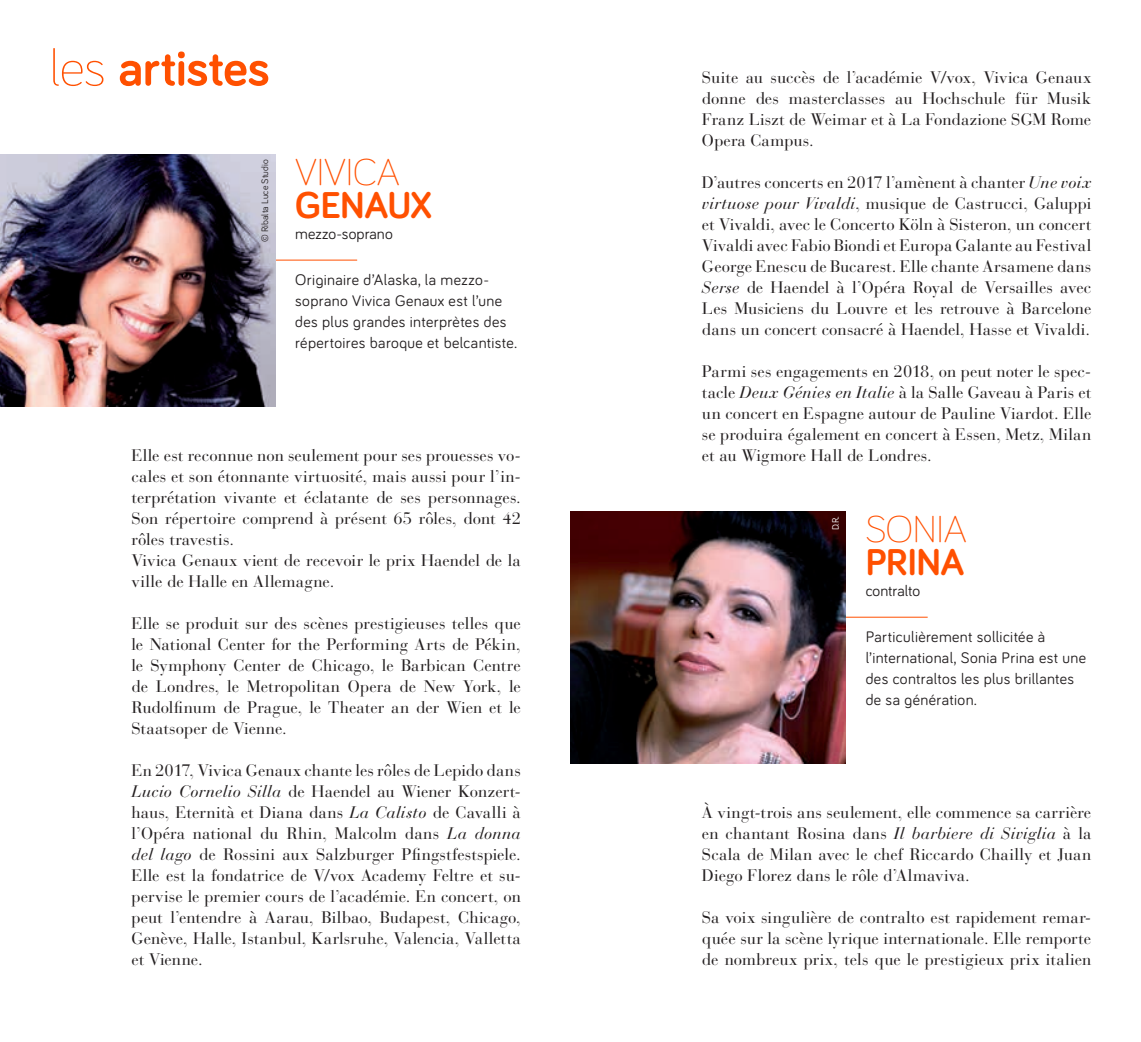
<style>
.page{position:relative;width:1141px;height:1042px;background:#fff}
.page>*{position:absolute;margin:0;border:0;box-sizing:border-box;transform-origin:0 0}
.t1{font:700 52.5px "Bariol";letter-spacing:-.005em;color:#ff5000}
.t2{font:300 38.5px "Bariol";letter-spacing:-.015em;color:#ff5000}
.t3{font:700 38.5px "Bariol";letter-spacing:-.005em;color:#ff5000}
.t4{font:16.62px/21px "Bauer Bodoni Std";letter-spacing:.005em;color:#231f20;text-align:justify}
.t5{font:15.75px/21px "Bariol";letter-spacing:.025em;color:#231f20}
.t6{font:15.75px "Bariol";letter-spacing:.005em;color:#231f20}
.t7{font:15.75px "Bariol";color:#231f20}
.t8{font:9.62px "Bariol";color:#231f20}
.t9{font:9.62px "Bariol";color:#fff}
.s1{font-weight:300}
.s2{font-style:italic}
</style>
<div class="page">
<hr style="left:204px;top:260px;width:153px;height:1px;background:#ff5000">
<img style="left:0;top:155px;width:275px;height:252px">
<hr style="left:775px;top:617px;width:153px;height:1px;background:#ff5000">
<img style="left:570px;top:512px;width:276px;height:252px">
<h1 class="t1" style="left:50px;top:32px;width:222px"><span class="s1">LES</span> ARTISTES</h1>
<p class="t8" style="left:258px;top:242px;width:84px;rotate:-90deg">© Ribalta Luce Studio</p>
<h2 class="t2" style="left:295px;top:146px;width:104px">VIVICA</h2>
<h2 class="t3" style="left:295px;top:179px;width:138px">GENAUX</h2>
<p class="t6" style="left:295px;top:223px;width:99px">mezzo-soprano</p>
<p class="t5" style="left:295px;top:269px;width:223px">Originaire d’Alaska, la mezzo&shy;soprano Vivica Genaux est l’une des plus grandes interprètes des répertoires baroque et belcantiste.</p>
<p class="t4" style="left:131px;top:445px;width:391px;text-align:left">Elle est reconnue non seulement pour ses prouesses vo&shy;cales et son étonnante virtuosité, mais aussi pour l’in&shy;terprétation vivante et éclatante de ses personnages.<br>Son répertoire comprend à présent 65 rôles, dont 42 rôles travestis.<br>Vivica Genaux vient de recevoir le prix Haendel de la ville de Halle en Allemagne.</p>
<p class="t4" style="left:131px;top:613px;width:391px">Elle se produit sur des scènes prestigieuses telles que le National Center for the Performing Arts de Pékin, le Symphony Center de Chicago, le Barbican Centre de Londres, le Metropolitan Opera de New York, le Rudolfinum de Prague, le Theater an der Wien et le Staatsoper de Vienne.</p>
<p class="t4" style="left:131px;top:760px;width:391px">En 2017, Vivica Genaux chante les rôles de Lepido dans <span class="s2">Lucio Cornelio Silla</span> de Haendel au Wiener Konzert&shy;haus, Eternità et Diana dans <span class="s2">La Calisto</span> de Cavalli à l’Opéra national du Rhin, Malcolm dans <span class="s2">La donna del lago</span> de Rossini aux Salzburger Pfingstfestspiele.<br>Elle est la fondatrice de V/vox Academy Feltre et su&shy;pervise le premier cours de l’académie. En concert, on peut l’entendre à Aarau, Bilbao, Budapest, Chicago, Genève, Halle, Istanbul, Karlsruhe, Valencia, Valletta et Vienne.</p>
<p class="t4" style="left:702px;top:67px;width:391px">Suite au succès de l’académie V/vox, Vivica Genaux donne des masterclasses au Hochschule für Musik Franz Liszt de Weimar et à La Fondazione SGM Rome Opera Campus.</p>
<p class="t4" style="left:702px;top:172px;width:391px">D’autres concerts en 2017 l’amènent à chanter <span class="s2">Une voix virtuose pour Vivaldi</span>, musique de Castrucci, Galuppi et Vivaldi, avec le Concerto Köln à Sisteron, un concert Vivaldi avec Fabio Biondi et Europa Galante au Festival George Enescu de Bucarest. Elle chante Arsamene dans <span class="s2">Serse</span> de Haendel à l’Opéra Royal de Versailles avec Les Musiciens du Louvre et les retrouve à Barcelone dans un concert consacré à Haendel, Hasse et Vivaldi.</p>
<p class="t4" style="left:702px;top:361px;width:391px">Parmi ses engagements en 2018, on peut noter le spec&shy;tacle <span class="s2">Deux Génies en Italie</span> à la Salle Gaveau à Paris et un concert en Espagne autour de Pauline Viardot. Elle se produira également en concert à Essen, Metz, Milan et au Wigmore Hall de Londres.</p>
<p class="t9" style="left:829px;top:530px;width:15px;rotate:-90deg">D.R.</p>
<h2 class="t2" style="left:866px;top:503px;width:103px">SONIA</h2>
<h2 class="t3" style="left:866px;top:536px;width:95px">PRINA</h2>
<p class="t7" style="left:866px;top:580px;width:56px">contralto</p>
<p class="t5" style="left:866px;top:626px;width:222px">Particulièrement sollicitée à l’international, Sonia Prina est une des contraltos les plus brillantes de sa génération.</p>
<p class="t4" style="left:702px;top:802px;width:391px">À vingt-trois ans seulement, elle commence sa carrière en chantant Rosina dans <span class="s2">Il barbiere di Siviglia</span> à la Scala de Milan avec le chef Riccardo Chailly et Juan Diego Florez dans le rôle d’Almaviva.</p>
<p class="t4" style="left:702px;top:907px;width:391px">Sa voix singulière de contralto est rapidement remar&shy;quée sur la scène lyrique internationale. Elle remporte de nombreux prix, tels que le prestigieux prix italien</p>
</div>
